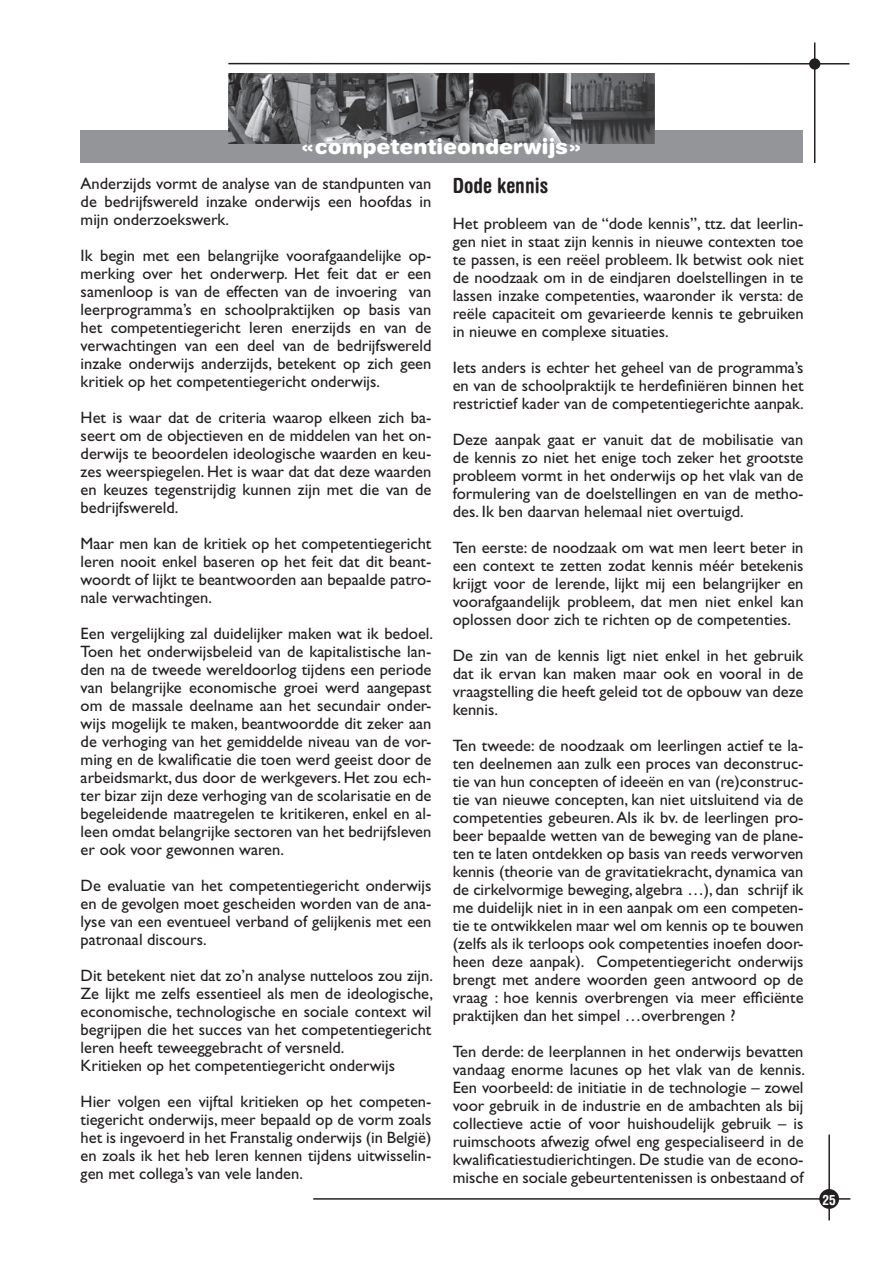
<style>
.page{position:relative;width:893px;height:1263px;background:#fff}
.page>*{position:absolute;margin:0;border:0;box-sizing:border-box;transform-origin:0 0}
.texte_10_inter_11{font:900 21px "Helvetica Rounded LT Std";color:#fff}
.titre_secondaire{font:700 condensed 21px "Helvetica Rounded LT Std";color:#231f20}
.texte_10_inter_11-2{font:16.5px/18px "Gill Sans Std";color:#231f20;text-align:justify}
.t1{font:700 condensed 13.5px "Helvetica LT Std";color:#fff}
</style>
<div class="page">
<hr style="left:828px;top:1134px;width:2px;height:86px;background:#231f20">
<div style="left:819px;top:1189px;width:20px;height:20px;background:#231f20;border-radius:50%"></div>
<hr style="left:313px;top:1198px;width:537px;height:2px;background:#231f20">
<div style="left:80px;top:130px;width:723px;height:33px;background:#939598"></div>
<img style="left:228px;top:73px;width:426px;height:71px">
<hr style="left:228px;top:63px;width:621px;height:2px;background:#231f20">
<hr style="left:814px;top:43px;width:1px;height:120px;background:#231f20">
<div style="left:809px;top:58px;width:11px;height:12px;background:#231f20;border-radius:50%"></div>
<p class="texte_10_inter_11" style="left:301px;top:133px;width:282px">«competentieonderwijs»</p>
<p class="texte_10_inter_11-2" style="left:81px;top:175px;width:352px">Anderzijds vormt de analyse van de standpunten van de bedrijfswereld inzake onderwijs een hoofdas in mijn onderzoekswerk.</p>
<p class="texte_10_inter_11-2" style="left:81px;top:247px;width:352px">Ik begin met een belangrijke voorafgaandelijke op&shy;merking over het onderwerp. Het feit dat er een samenloop is van de effecten van de invoering van leerprogramma’s en schoolpraktijken op basis van het competentiegericht leren enerzijds en van de verwachtingen van een deel van de bedrijfswereld inzake onderwijs anderzijds, betekent op zich geen kritiek op het competentiegericht onderwijs.</p>
<p class="texte_10_inter_11-2" style="left:81px;top:409px;width:352px">Het is waar dat de criteria waarop elkeen zich ba&shy;seert om de objectieven en de middelen van het on&shy;derwijs te beoordelen ideologische waarden en keu&shy;zes weerspiegelen. Het is waar dat dat deze waarden en keuzes tegenstrijdig kunnen zijn met die van de bedrijfswereld.</p>
<p class="texte_10_inter_11-2" style="left:81px;top:535px;width:352px">Maar men kan de kritiek op het competentiegericht leren nooit enkel baseren op het feit dat dit beant&shy;woordt of lijkt te beantwoorden aan bepaalde patro&shy;nale verwachtingen.</p>
<p class="texte_10_inter_11-2" style="left:81px;top:625px;width:354px">Een vergelijking zal duidelijker maken wat ik bedoel.<br>Toen het onderwijsbeleid van de kapitalistische lan&shy;den na de tweede wereldoorlog tijdens een periode van belangrijke economische groei werd aangepast om de massale deelname aan het secundair onder&shy;wijs mogelijk te maken, beantwoordde dit zeker aan de verhoging van het gemiddelde niveau van de vor&shy;ming en de kwalificatie die toen werd geeist door de arbeidsmarkt, dus door de werkgevers. Het zou ech&shy;ter bizar zijn deze verhoging van de scolarisatie en de begeleidende maatregelen te kritikeren, enkel en al&shy;leen omdat belangrijke sectoren van het bedrijfsleven er ook voor gewonnen waren.</p>
<p class="texte_10_inter_11-2" style="left:81px;top:877px;width:352px">De evaluatie van het competentiegericht onderwijs en de gevolgen moet gescheiden worden van de ana&shy;lyse van een eventueel verband of gelijkenis met een patronaal discours.</p>
<p class="texte_10_inter_11-2" style="left:81px;top:967px;width:354px">Dit betekent niet dat zo’n analyse nutteloos zou zijn.<br>Ze lijkt me zelfs essentieel als men de ideologische, economische, technologische en sociale context wil begrijpen die het succes van het competentiegericht leren heeft teweeggebracht of versneld.</p>
<p class="texte_10_inter_11-2" style="left:81px;top:1057px;width:316px">Kritieken op het competentiegericht onderwijs</p>
<p class="texte_10_inter_11-2" style="left:81px;top:1093px;width:352px">Hier volgen een vijftal kritieken op het competen&shy;tiegericht onderwijs, meer bepaald op de vorm zoals het is ingevoerd in het Franstalig onderwijs (in België) en zoals ik het heb leren kennen tijdens uitwisselin&shy;gen met collega’s van vele landen.</p>
<p class="titre_secondaire" style="left:453px;top:173px;width:97px">Dode kennis</p>
<p class="texte_10_inter_11-2" style="left:453px;top:215px;width:352px">Het probleem van de “dode kennis”, ttz. dat leerlin&shy;gen niet in staat zijn kennis in nieuwe contexten toe te passen, is een reëel probleem. Ik betwist ook niet de noodzaak om in de eindjaren doelstellingen in te lassen inzake competenties, waaronder ik versta: de reële capaciteit om gevarieerde kennis te gebruiken in nieuwe en complexe situaties.</p>
<p class="texte_10_inter_11-2" style="left:453px;top:359px;width:353px">Iets anders is echter het geheel van de programma’s en van de schoolpraktijk te herdefiniëren binnen het restrictief kader van de competentiegerichte aanpak.</p>
<p class="texte_10_inter_11-2" style="left:453px;top:431px;width:352px">Deze aanpak gaat er vanuit dat de mobilisatie van de kennis zo niet het enige toch zeker het grootste probleem vormt in het onderwijs op het vlak van de formulering van de doelstellingen en van de metho&shy;des. Ik ben daarvan helemaal niet overtuigd.</p>
<p class="texte_10_inter_11-2" style="left:453px;top:539px;width:352px">Ten eerste: de noodzaak om wat men leert beter in een context te zetten zodat kennis méér betekenis krijgt voor de lerende, lijkt mij een belangrijker en voorafgaandelijk probleem, dat men niet enkel kan oplossen door zich te richten op de competenties.</p>
<p class="texte_10_inter_11-2" style="left:453px;top:647px;width:352px">De zin van de kennis ligt niet enkel in het gebruik dat ik ervan kan maken maar ook en vooral in de vraagstelling die heeft geleid tot de opbouw van deze kennis.</p>
<p class="texte_10_inter_11-2" style="left:453px;top:737px;width:352px">Ten tweede: de noodzaak om leerlingen actief te la&shy;ten deelnemen aan zulk een proces van deconstruc&shy;tie van hun concepten of ideeën en van (re)construc&shy;tie van nieuwe concepten, kan niet uitsluitend via de competenties gebeuren. Als ik bv. de leerlingen pro&shy;beer bepaalde wetten van de beweging van de plane&shy;ten te laten ontdekken op basis van reeds verworven kennis (theorie van de gravitatiekracht, dynamica van de cirkelvormige beweging, algebra …), dan schrijf ik me duidelijk niet in in een aanpak om een competen&shy;tie te ontwikkelen maar wel om kennis op te bouwen (zelfs als ik terloops ook competenties inoefen door&shy;heen deze aanpak). Competentiegericht onderwijs brengt met andere woorden geen antwoord op de vraag : hoe kennis overbrengen via meer efficiënte praktijken dan het simpel …overbrengen ?</p>
<p class="texte_10_inter_11-2" style="left:453px;top:1043px;width:354px">Ten derde: de leerplannen in het onderwijs bevatten vandaag enorme lacunes op het vlak van de kennis.<br>Een voorbeeld: de initiatie in de technologie – zowel voor gebruik in de industrie en de ambachten als bij collectieve actie of voor huishoudelijk gebruik – is ruimschoots afwezig ofwel eng gespecialiseerd in de kwalificatiestudierichtingen. De studie van de econo&shy;mische en sociale gebeurtentenissen is onbestaand of</p>
<p class="t1" style="left:822px;top:1191px;width:15px">25</p>
</div>
